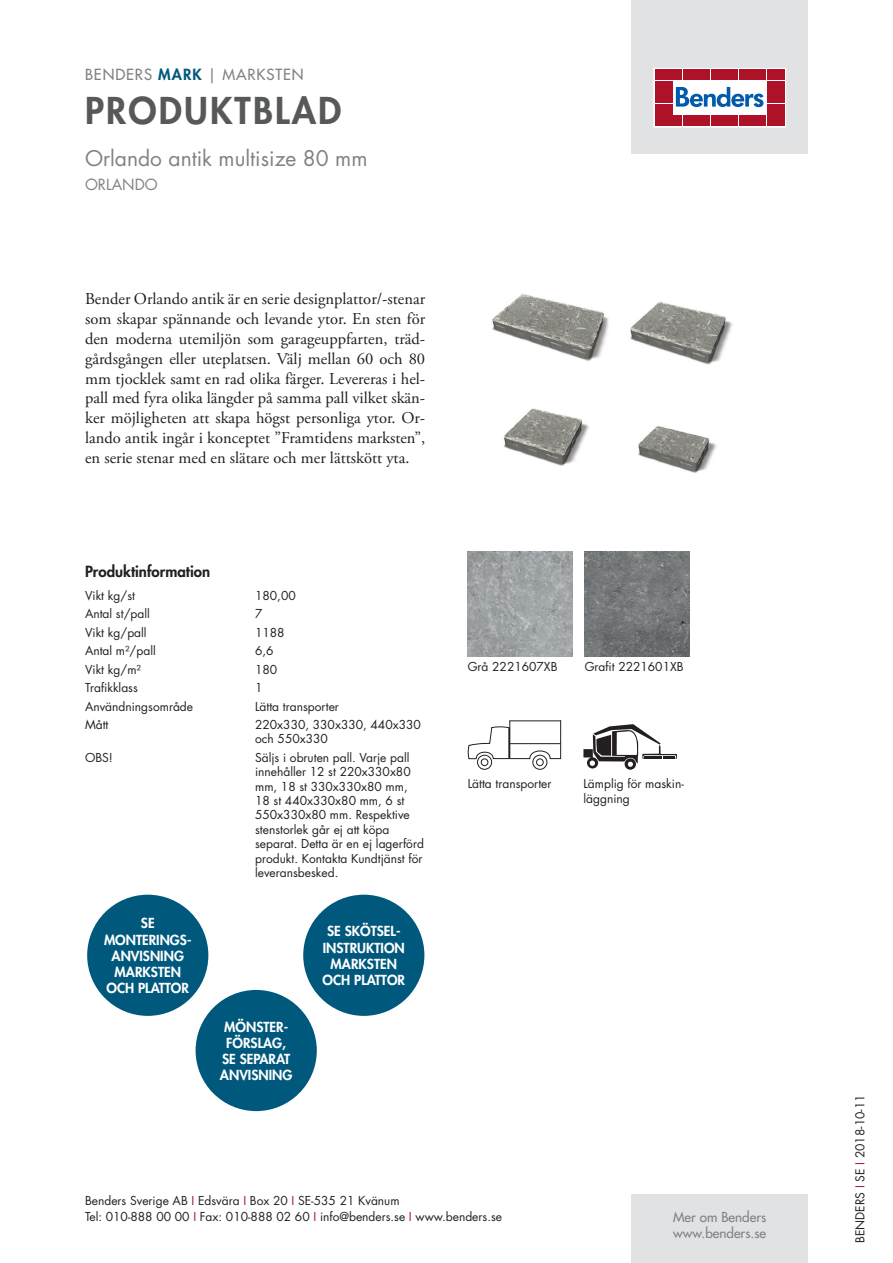
<style>
.page{position:relative;width:893px;height:1263px;background:#fff}
.page>*{position:absolute;margin:0;border:0;box-sizing:border-box;transform-origin:0 0}
.t1{font:800 36px "Futura Std";letter-spacing:.06em;color:#57585a}
.t2{font:21px "Futura Std";color:#808285}
.t3{font:16.5px/19.8px "Adobe Garamond Pro";color:#231f20;text-align:justify}
.t4{font:500 15px "Futura Std";letter-spacing:.06em;color:#808285}
.t5{font:800 15px "Futura Std";color:#231f20}
.t6{font:15px "Futura Std";color:#808285}
.t7{font:800 13.5px/16.2px "Futura Std";color:#fff;text-align:center}
.t8{font:500 13.5px/16.2px "Futura Std";color:#808285}
.t9{font:12px/14.4px "Futura Std";color:#231f20}
.s1{font-weight:800;color:#00597d}
.s2{color:#ae1229}
</style>
<div class="page">
<div style="left:631px;top:0;width:177px;height:153px;background:#e1e2e4"></div>
<div style="left:631px;top:1195px;width:177px;height:68px;background:#e1e2e4"></div>
<svg style="left:656px;top:70px;width:128px;height:55px;background:#ebc6cb"></svg>
<div style="left:654px;top:68px;width:132px;height:59px;border:1px solid #fff"></div>
<div style="left:655px;top:70px;width:8px;height:10px;background:#ae1229"></div>
<div style="left:664px;top:70px;width:8px;height:10px;background:#ae1229"></div>
<div style="left:655px;top:81px;width:8px;height:10px;background:#ae1229"></div>
<div style="left:664px;top:81px;width:8px;height:10px;background:#ae1229"></div>
<div style="left:655px;top:93px;width:8px;height:10px;background:#ae1229"></div>
<div style="left:664px;top:93px;width:8px;height:10px;background:#ae1229"></div>
<div style="left:655px;top:104px;width:8px;height:11px;background:#ae1229"></div>
<div style="left:664px;top:104px;width:8px;height:11px;background:#ae1229"></div>
<div style="left:655px;top:116px;width:8px;height:10px;background:#ae1229"></div>
<div style="left:664px;top:116px;width:8px;height:10px;background:#ae1229"></div>
<div style="left:674px;top:70px;width:8px;height:10px;background:#ae1229"></div>
<div style="left:683px;top:70px;width:8px;height:10px;background:#ae1229"></div>
<div style="left:692px;top:70px;width:8px;height:10px;background:#ae1229"></div>
<div style="left:702px;top:70px;width:8px;height:10px;background:#ae1229"></div>
<div style="left:711px;top:70px;width:8px;height:10px;background:#ae1229"></div>
<div style="left:720px;top:70px;width:8px;height:10px;background:#ae1229"></div>
<div style="left:730px;top:70px;width:8px;height:10px;background:#ae1229"></div>
<div style="left:739px;top:70px;width:8px;height:10px;background:#ae1229"></div>
<div style="left:748px;top:70px;width:8px;height:10px;background:#ae1229"></div>
<div style="left:758px;top:70px;width:8px;height:10px;background:#ae1229"></div>
<div style="left:674px;top:116px;width:8px;height:10px;background:#ae1229"></div>
<div style="left:683px;top:116px;width:8px;height:10px;background:#ae1229"></div>
<div style="left:692px;top:116px;width:8px;height:10px;background:#ae1229"></div>
<div style="left:702px;top:116px;width:8px;height:10px;background:#ae1229"></div>
<div style="left:711px;top:116px;width:8px;height:10px;background:#ae1229"></div>
<div style="left:720px;top:116px;width:8px;height:10px;background:#ae1229"></div>
<div style="left:730px;top:116px;width:8px;height:10px;background:#ae1229"></div>
<div style="left:739px;top:116px;width:8px;height:10px;background:#ae1229"></div>
<div style="left:748px;top:116px;width:8px;height:10px;background:#ae1229"></div>
<div style="left:758px;top:116px;width:8px;height:10px;background:#ae1229"></div>
<div style="left:767px;top:70px;width:8px;height:10px;background:#ae1229"></div>
<div style="left:776px;top:70px;width:8px;height:10px;background:#ae1229"></div>
<div style="left:767px;top:81px;width:8px;height:10px;background:#ae1229"></div>
<div style="left:776px;top:81px;width:8px;height:10px;background:#ae1229"></div>
<div style="left:767px;top:93px;width:8px;height:10px;background:#ae1229"></div>
<div style="left:776px;top:93px;width:8px;height:10px;background:#ae1229"></div>
<div style="left:767px;top:104px;width:8px;height:11px;background:#ae1229"></div>
<div style="left:776px;top:104px;width:8px;height:11px;background:#ae1229"></div>
<div style="left:767px;top:116px;width:8px;height:10px;background:#ae1229"></div>
<div style="left:776px;top:116px;width:8px;height:10px;background:#ae1229"></div>
<svg style="left:676px;top:87px;width:87px;height:20px;background:#8ab3d7"></svg>
<div style="left:303px;top:895px;width:121px;height:121px;background:#00597d;border-radius:50%"></div>
<div style="left:87px;top:895px;width:121px;height:121px;background:#00597d;border-radius:50%"></div>
<div style="left:196px;top:990px;width:121px;height:121px;background:#00597d;border-radius:50%"></div>
<img style="left:492px;top:294px;width:241px;height:179px">
<img style="left:468px;top:552px;width:105px;height:105px">
<img style="left:585px;top:552px;width:105px;height:105px">
<div style="left:477px;top:755px;width:15px;height:15px;border:1px solid #231f20;border-radius:50%"></div>
<div style="left:532px;top:755px;width:15px;height:15px;border:1px solid #231f20;border-radius:50%"></div>
<svg style="left:468px;top:720px;width:93px;height:46px"></svg>
<svg style="left:625px;top:758px;width:11px;height:12px"></svg>
<svg style="left:583px;top:724px;width:94px;height:44px"></svg>
<p class="t4" style="left:85px;top:65px;width:220px">BENDERS <span class="s1">MARK</span> | MARKSTEN</p>
<h1 class="t1" style="left:85px;top:87px;width:258px">PRODUKTBLAD</h1>
<h2 class="t2" style="left:85px;top:144px;width:284px">Orlando antik multisize 80 mm</h2>
<p class="t6" style="left:85px;top:175px;width:74px">ORLANDO</p>
<p class="t3" style="left:85px;top:290px;width:342px">Bender Orlando antik är en serie designplattor/-stenar som skapar spännande och levande ytor. En sten för den moderna utemiljön som garageuppfarten, träd&shy;gårdsgången eller uteplatsen. Välj mellan 60 och 80 mm tjocklek samt en rad olika färger. Levereras i hel&shy;pall med fyra olika längder på samma pall vilket skän&shy;ker möjligheten att skapa högst personliga ytor. Or&shy;lando antik ingår i konceptet ”Framtidens marksten”, en serie stenar med en slätare och mer lättskött yta.</p>
<p class="t5" style="left:85px;top:562px;width:127px">Produktinformation</p>
<p class="t9" style="left:85px;top:589px;width:51px">Vikt kg/st</p>
<p class="t9" style="left:255px;top:589px;width:42px">180,00</p>
<p class="t9" style="left:85px;top:607px;width:66px">Antal st/pall</p>
<p class="t9" style="left:255px;top:607px;width:9px">7</p>
<p class="t9" style="left:85px;top:625px;width:63px">Vikt kg/pall</p>
<p class="t9" style="left:255px;top:625px;width:31px">1188</p>
<p class="t9" style="left:85px;top:644px;width:72px">Antal m²/pall</p>
<p class="t9" style="left:255px;top:644px;width:20px">6,6</p>
<p class="t9" style="left:85px;top:662px;width:57px">Vikt kg/m²</p>
<p class="t9" style="left:255px;top:662px;width:24px">180</p>
<p class="t9" style="left:85px;top:681px;width:54px">Trafikklass</p>
<p class="t9" style="left:255px;top:681px;width:9px">1</p>
<p class="t9" style="left:85px;top:699px;width:110px">Användningsområde</p>
<p class="t9" style="left:255px;top:699px;width:85px">Lätta transporter</p>
<p class="t9" style="left:85px;top:717px;width:25px">Mått</p>
<p class="t9" style="left:255px;top:717px;width:167px">220x330, 330x330, 440x330 och 550x330</p>
<p class="t9" style="left:85px;top:750px;width:29px">OBS!</p>
<p class="t9" style="left:255px;top:750px;width:170px">Säljs i obruten pall. Varje pall innehåller 12 st 220x330x80 mm, 18 st 330x330x80 mm,<br>18 st 440x330x80 mm, 6 st<br>550x330x80 mm. Respektive stenstorlek går ej att köpa separat. Detta är en ej lagerförd produkt. Kontakta Kundtjänst för leveransbesked.</p>
<p class="t7" style="left:104px;top:915px;width:89px">SE<br>MONTERINGS-<br>ANVISNING<br>MARKSTEN<br>OCH PLATTOR</p>
<p class="t7" style="left:220px;top:1018px;width:74px">MÖNSTER-<br>FÖRSLAG,<br>SE SEPARAT<br>ANVISNING</p>
<p class="t7" style="left:323px;top:923px;width:84px">SE SKÖTSEL-<br>INSTRUKTION<br>MARKSTEN<br>OCH PLATTOR</p>
<p class="t9" style="left:468px;top:660px;width:91px">Grå 2221607XB</p>
<p class="t9" style="left:585px;top:660px;width:100px">Grafit 2221601XB</p>
<p class="t9" style="left:468px;top:777px;width:85px">Lätta transporter</p>
<p class="t9" style="left:583px;top:777px;width:102px">Lämplig för maskin&shy;läggning</p>
<p class="t9" style="left:85px;top:1192px;width:418px;line-height:16.5px">Benders Sverige AB <span class="s2">I</span> Edsvära <span class="s2">I</span> Box 20 <span class="s2">I</span> SE-535 21 Kvänum<br>Tel: 010-888 00 00 <span class="s2">I</span> Fax: 010-888 02 60 <span class="s2">I</span> info@benders.se <span class="s2">I</span> www.benders.se</p>
<p class="t8" style="left:673px;top:1209px;width:95px">Mer om Benders www.benders.se</p>
<p class="t9" style="left:853px;top:1243px;width:150px;rotate:-90deg">BENDERS <span class="s2">I</span> SE <span class="s2">I</span> 2018-10-11</p>
</div>
